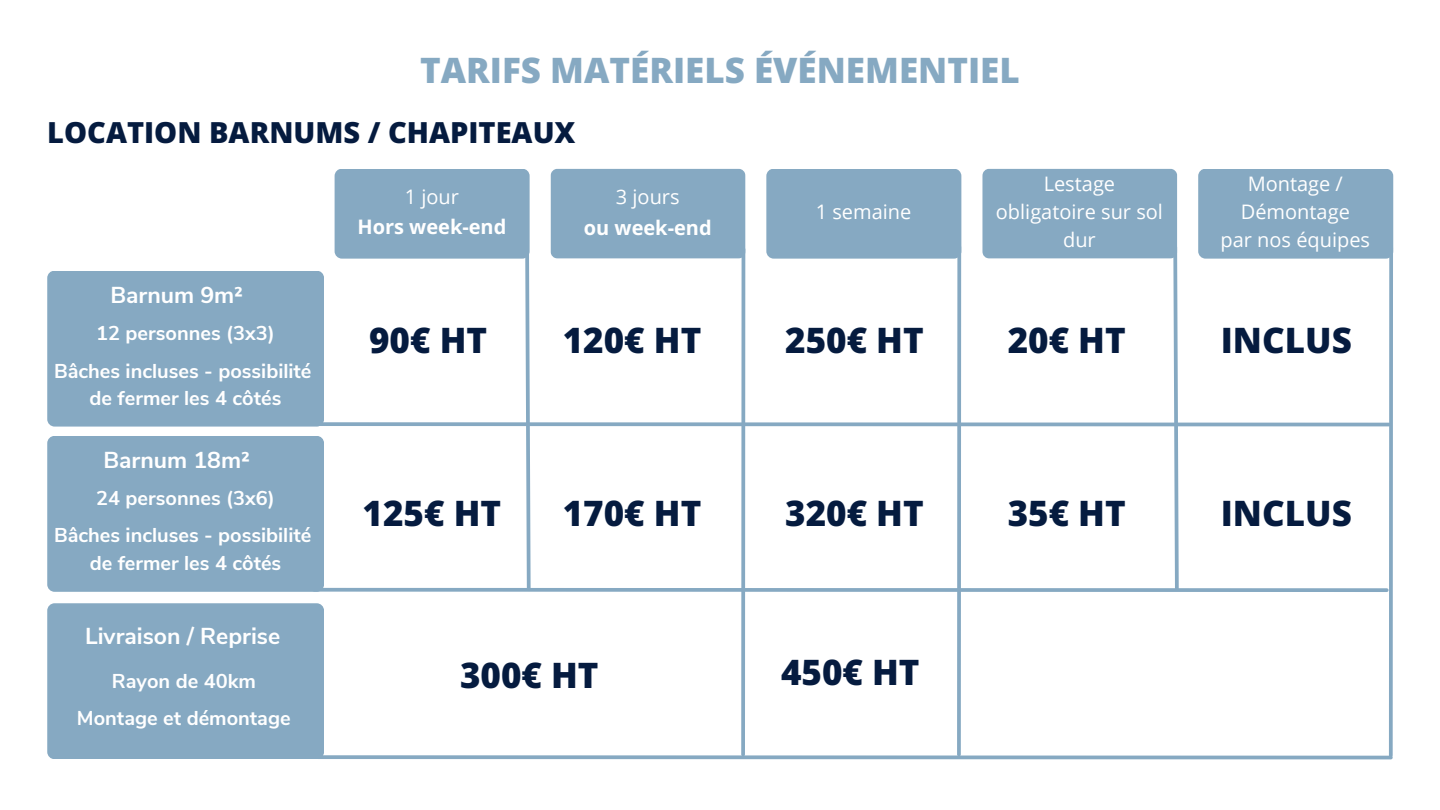
<style>
.page{position:relative;width:1440px;height:810px;background:#fff}
.page>*{position:absolute;margin:0;border:0;box-sizing:border-box;transform-origin:0 0}
.t1{font:800 35px "Open Sans";color:#051b3f}
.t2{font:800 35px "Open Sans";color:#86a9c2}
.t3{font:800 29px "Open Sans";color:#051b3f}
.t4{font:700 23px "Nunito Sans";color:#fff}
.t5{font:700 20px/36.8px "Nunito Sans";color:#fff;text-align:center}
.t6{font:20px/27.8px "Open Sans";color:#fff;text-align:center}
.t7{font:700 20px "Open Sans";color:#fff}
</style>
<div class="page">
<div style="left:335px;top:169px;width:195px;height:90px;background:#86a9c2;border-radius:7px"></div>
<div style="left:47px;top:271px;width:277px;height:156px;background:#86a9c2;border-radius:7px"></div>
<div style="left:766px;top:169px;width:195px;height:90px;background:#86a9c2;border-radius:7px"></div>
<div style="left:982px;top:169px;width:195px;height:90px;background:#86a9c2;border-radius:7px"></div>
<div style="left:1198px;top:169px;width:195px;height:90px;background:#86a9c2;border-radius:7px"></div>
<div style="left:47px;top:436px;width:277px;height:156px;background:#86a9c2;border-radius:7px"></div>
<div style="left:47px;top:603px;width:277px;height:156px;background:#86a9c2;border-radius:7px"></div>
<div style="left:551px;top:169px;width:195px;height:90px;background:#86a9c2;border-radius:7px"></div>
<svg style="left:310px;top:243px;width:1084px;height:517px"></svg>
<h1 class="t2" style="left:420px;top:46px;width:601px">TARIFS MATÉRIELS ÉVÉNEMENTIEL</h1>
<h2 class="t3" style="left:47px;top:112px;width:530px">LOCATION BARNUMS / CHAPITEAUX</h2>
<p class="t6" style="left:405px;top:182px;width:56px">1 jour</p>
<p class="t7" style="left:357px;top:213px;width:151px">Hors week-end</p>
<p class="t6" style="left:616px;top:182px;width:65px">3 jours</p>
<p class="t7" style="left:584px;top:213px;width:129px">ou week-end</p>
<p class="t4" style="left:110px;top:279px;width:134px">Barnum 9m²</p>
<p class="t5" style="left:54px;top:315px;width:259px;line-height:37.5px">12 personnes (3x3)<br>Bâches incluses - possibilité</p>
<p class="t5" style="left:90px;top:380px;width:193px">de fermer les 4 côtés</p>
<p class="t4" style="left:104px;top:445px;width:148px">Barnum 18m²</p>
<p class="t5" style="left:54px;top:480px;width:259px">24 personnes (3x6)<br>Bâches incluses - possibilité</p>
<p class="t5" style="left:90px;top:545px;width:193px">de fermer les 4 côtés</p>
<p class="t4" style="left:85px;top:620px;width:197px">Livraison / Reprise</p>
<p class="t5" style="left:77px;top:663px;width:215px">Rayon de 40km<br>Montage et démontage</p>
<h1 class="t1" style="left:369px;top:316px;width:120px">90€ HT</h1>
<h1 class="t1" style="left:363px;top:488px;width:140px">125€ HT</h1>
<h1 class="t1" style="left:563px;top:316px;width:140px">120€ HT</h1>
<h1 class="t1" style="left:563px;top:488px;width:140px">170€ HT</h1>
<h1 class="t1" style="left:460px;top:651px;width:140px">300€ HT</h1>
<p class="t6" style="left:816px;top:197px;width:97px">1 semaine</p>
<h1 class="t1" style="left:785px;top:316px;width:140px">250€ HT</h1>
<h1 class="t1" style="left:785px;top:488px;width:140px">320€ HT</h1>
<h1 class="t1" style="left:781px;top:648px;width:140px">450€ HT</h1>
<p class="t6" style="left:996px;top:170px;width:169px">Lestage obligatoire sur sol dur</p>
<p class="t6" style="left:1221px;top:170px;width:151px">Montage /<br>Démontage<br>par nos équipes</p>
<h1 class="t1" style="left:1008px;top:316px;width:120px">20€ HT</h1>
<h1 class="t1" style="left:1008px;top:488px;width:120px">35€ HT</h1>
<h1 class="t1" style="left:1221px;top:316px;width:133px">INCLUS</h1>
<h1 class="t1" style="left:1221px;top:488px;width:133px">INCLUS</h1>
</div>
